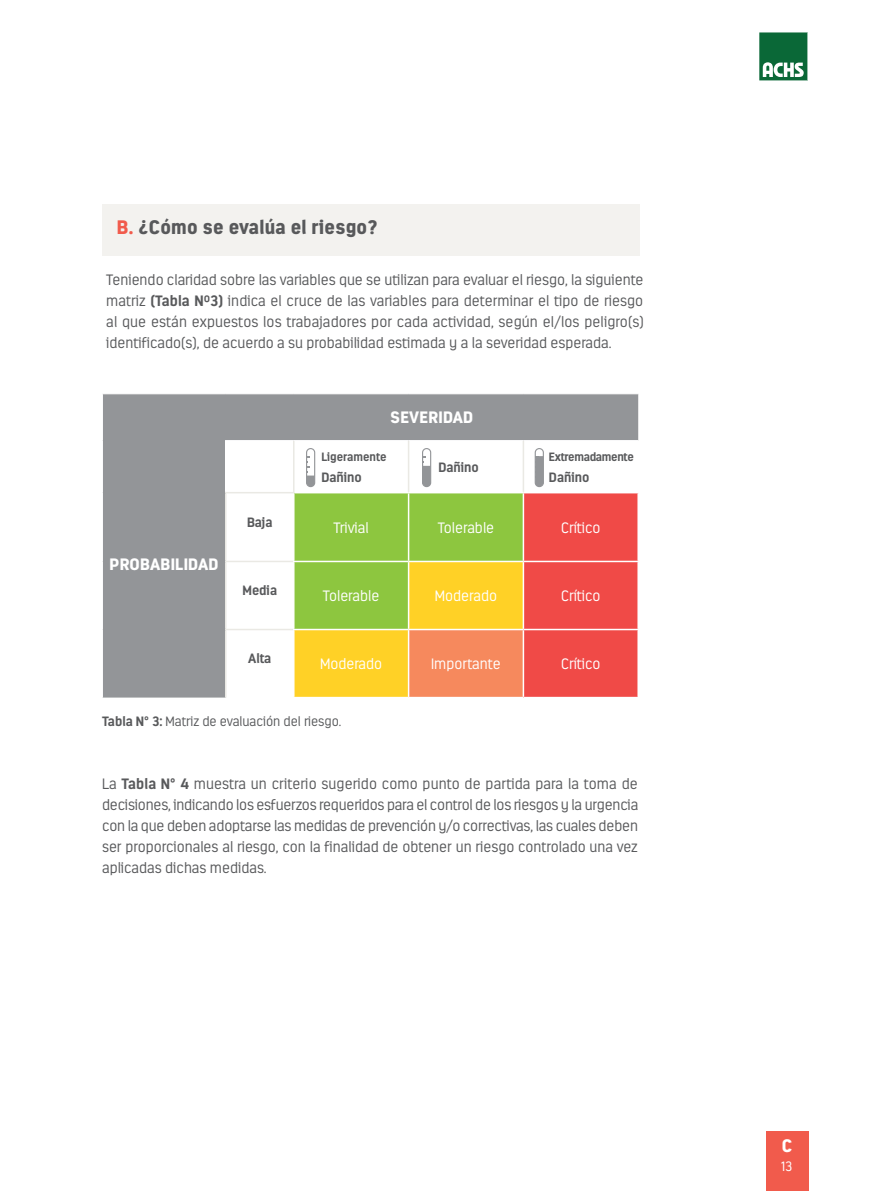
<style>
.page{position:relative;width:893px;height:1191px;background:#fff}
.page>*{position:absolute;margin:0;border:0;box-sizing:border-box;transform-origin:0 0}
.t1{font:900 19.5px "Estandar";letter-spacing:.015em;color:#58595b}
.t2{font:900 18px "Estandar";color:#fff}
.t3{font:900 16.5px "Estandar";letter-spacing:.015em;color:#fff}
.t4{font:300 15px/21px "Estandar";color:#58595b;text-align:justify}
.t5{font:300 15px "Estandar";color:#fff}
.t6{font:300 13.5px "Estandar";color:#58595b}
.t7{font:700 13.5px "Estandar";color:#58595b}
.t8{font:300 13.5px "Estandar";color:#fff}
.t9{font:700 12px "Estandar";letter-spacing:-.025em;color:#58595b}
.t10{font:700 12px "Estandar";color:#58595b}
.s1{color:#f15b4c}
.s2{font-weight:700}
</style>
<div class="page">
<div style="left:766px;top:1131px;width:42px;height:60px;background:#f15b4c"></div>
<svg style="left:759px;top:32px;width:49px;height:49px;background:#3b865f"></svg>
<svg style="left:103px;top:394px;width:535px;height:303px;fill:#939598"></svg>
<hr style="left:225px;top:440px;width:69px;height:1px;background:#fff">
<hr style="left:294px;top:440px;width:115px;height:1px;background:#fff">
<hr style="left:409px;top:440px;width:114px;height:1px;background:#fff">
<hr style="left:523px;top:440px;width:115px;height:1px;background:#fff">
<hr style="left:225px;top:441px;width:1px;height:51px;background:#fff">
<hr style="left:225px;top:492px;width:70px;height:1px;background:#eae9e4">
<hr style="left:225px;top:493px;width:1px;height:68px;background:#eae9e4">
<hr style="left:225px;top:561px;width:68px;height:1px;background:#eae9e4">
<hr style="left:225px;top:562px;width:1px;height:67px;background:#eae9e4">
<hr style="left:225px;top:629px;width:68px;height:1px;background:#eae9e4">
<hr style="left:225px;top:630px;width:1px;height:67px;background:#eae9e4">
<hr style="left:293px;top:493px;width:2px;height:68px;background:#fff">
<hr style="left:293px;top:561px;width:116px;height:1px;background:#fff">
<hr style="left:293px;top:562px;width:2px;height:67px;background:#fff">
<hr style="left:293px;top:629px;width:116px;height:1px;background:#fff">
<hr style="left:293px;top:630px;width:2px;height:67px;background:#fff">
<hr style="left:293px;top:441px;width:2px;height:51px;background:#eae9e4">
<hr style="left:408px;top:441px;width:1px;height:51px;background:#eae9e4">
<hr style="left:523px;top:441px;width:1px;height:51px;background:#eae9e4">
<svg style="left:294px;top:448px;width:344px;height:249px"></svg>
<div style="left:102px;top:204px;width:538px;height:51px;background:#f3f2ef"></div>
<h1 class="t1" style="left:117px;top:215px;width:262px"><span class="s1">B.</span> ¿Cómo se evalúa el riesgo?</h1>
<p class="t4" style="left:106px;top:269px;width:539px">Teniendo claridad sobre las variables que se utilizan para evaluar el riesgo, la siguiente matriz <span class="s2">(Tabla Nº3)</span> indica el cruce de las variables para determinar el tipo de riesgo al que están expuestos los trabajadores por cada actividad, según el/los peligro(s) identificado(s), de acuerdo a su probabilidad estimada y a la severidad esperada.</p>
<p class="t3" style="left:391px;top:407px;width:84px">SEVERIDAD</p>
<p class="t10" style="left:321px;top:449px;width:67px">Ligeramente</p>
<p class="t7" style="left:321px;top:469px;width:42px">Dañino</p>
<p class="t7" style="left:438px;top:459px;width:42px">Dañino</p>
<p class="t9" style="left:549px;top:449px;width:87px">Extremadamente</p>
<p class="t7" style="left:549px;top:469px;width:42px">Dañino</p>
<p class="t3" style="left:110px;top:554px;width:110px">PROBABILIDAD</p>
<p class="t7" style="left:247px;top:513px;width:27px">Baja</p>
<p class="t5" style="left:334px;top:519px;width:37px">Trivial</p>
<p class="t5" style="left:438px;top:519px;width:58px">Tolerable</p>
<p class="t5" style="left:561px;top:519px;width:41px">Crítico</p>
<p class="t7" style="left:242px;top:582px;width:36px">Media</p>
<p class="t7" style="left:248px;top:650px;width:25px">Alta</p>
<p class="t5" style="left:323px;top:587px;width:58px">Tolerable</p>
<p class="t5" style="left:435px;top:587px;width:64px">Moderado</p>
<p class="t5" style="left:561px;top:587px;width:41px">Crítico</p>
<p class="t5" style="left:320px;top:655px;width:64px">Moderado</p>
<p class="t5" style="left:431px;top:655px;width:71px">Importante</p>
<p class="t5" style="left:561px;top:655px;width:41px">Crítico</p>
<p class="t6" style="left:102px;top:713px;width:241px"><span class="s2">Tabla N° 3:</span> Matriz de evaluación del riesgo.</p>
<p class="t4" style="left:102px;top:773px;width:538px">La <span class="s2">Tabla N° 4</span> muestra un criterio sugerido como punto de partida para la toma de decisiones, indicando los esfuerzos requeridos para el control de los riesgos y la urgencia con la que deben adoptarse las medidas de prevención y/o correctivas, las cuales deben ser proporcionales al riesgo, con la finalidad de obtener un riesgo controlado una vez aplicadas dichas medidas.</p>
<p class="t2" style="left:782px;top:1134px;width:12px">C</p>
<p class="t8" style="left:781px;top:1158px;width:12px">13</p>
</div>
